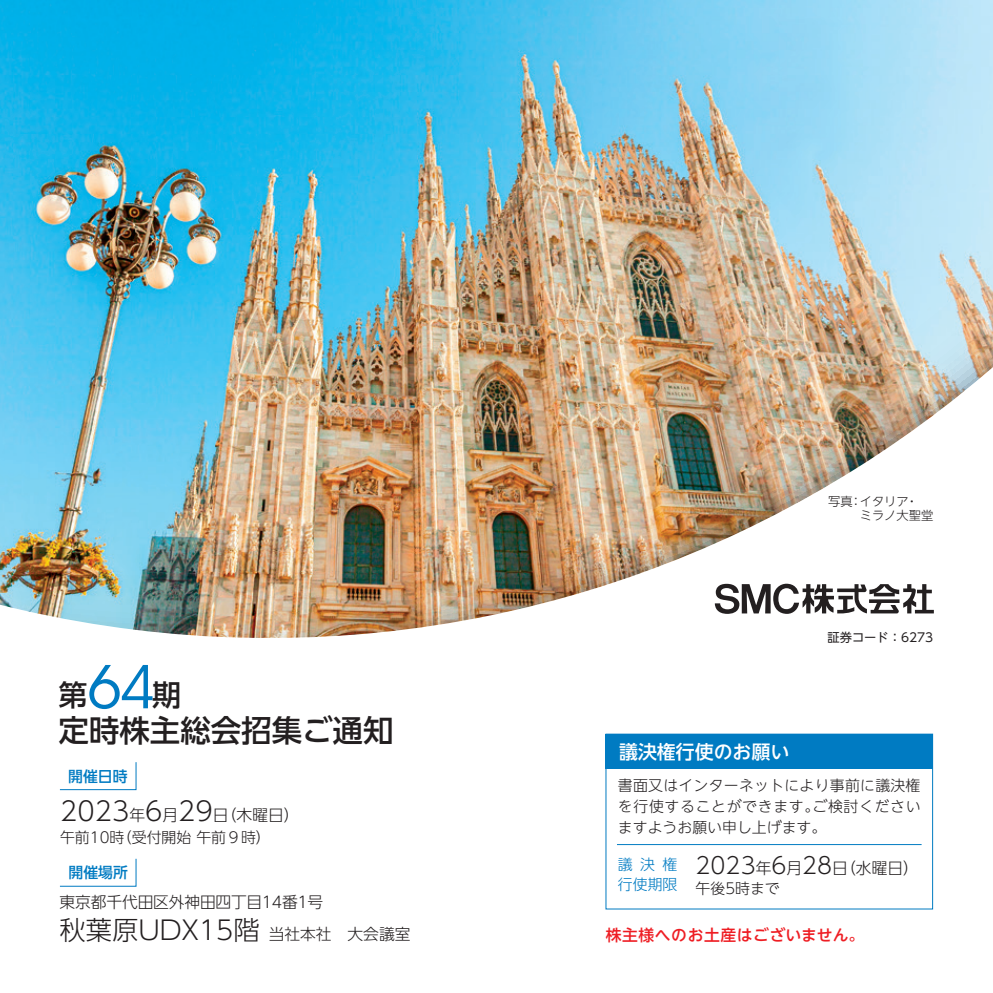
<style>
.page{position:relative;width:993px;height:993px;background:#fff}
.page>*{position:absolute;margin:0;border:0;box-sizing:border-box;transform-origin:0 0}
.t1{font:500 30.45px "UD Shin Go NT Pro";color:#231f20}
.t2{font:500 29.05px "UD Shin Go NT Pro";color:#231f20}
.t3{font:300 26.25px "UD Shin Go NT Pro";color:#231f20}
.t4{font:500 18.9px "UD Shin Go NT Pro";color:#fff}
.t5{font:300 15.75px "UD Shin Go NT Pro";letter-spacing:-.01em;color:#231f20}
.t6{font:500 15.75px "UD Shin Go NT Pro";letter-spacing:.04em;color:#ee1d23}
.t7{font:300 14.88px/21px "UD Shin Go NT Pro";letter-spacing:.015em;color:#231f20;text-align:justify}
.t8{font:500 14.88px "UD Shin Go NT Pro";color:#007bc2}
.t9{font:300 14.88px/20.1px "UD Shin Go NT Pro";color:#007bc2}
.t10{font:300 12.25px/14px "UD Shin Go NT Pro";color:#231f20}
.t11{font:12.25px "UD Shin Go NT Pro";color:#231f20}
.s1{font-family:"ITC Avant Garde Std";font-weight:400;font-size:58.45px;color:#007bc2}
.s2{font-size:26.25px}
.s3{font-size:15.75px}
.s4{font-size:22.75px}
</style>
<div class="page">
<img style="left:0;top:0;width:992px;height:910px">
<svg style="left:59px;top:858px;width:77px;height:28px"></svg>
<svg style="left:59px;top:761px;width:77px;height:28px"></svg>
<svg style="left:714px;top:583px;width:219px;height:30px"></svg>
<div style="left:605px;top:734px;width:327px;height:34px;background:#007bc2"></div>
<div style="left:605px;top:733px;width:327px;height:175px;border:1px solid #007bc2"></div>
<hr style="left:616px;top:844px;width:305px;height:1px;background:#007bc2">
<h2 class="t2" style="left:59px;top:671px;width:124px">第<span class="s1">64</span>期</h2>
<h1 class="t1" style="left:59px;top:706px;width:336px">定時株主総会招集ご通知</h1>
<p class="t8" style="left:68px;top:763px;width:61px">開催日時</p>
<p class="t5" style="left:60px;top:802px;width:241px"><span class="s2">2023</span>年<span class="s2">6</span>月<span class="s2">29</span>日（木曜日）</p>
<p class="t7" style="left:60px;top:825px;width:212px">午前10時（受付開始 午前９時）</p>
<p class="t8" style="left:68px;top:860px;width:61px">開催場所</p>
<p class="t5" style="left:59px;top:889px;width:265px">東京都千代田区外神田四丁目14番1号</p>
<h3 class="t3" style="left:60px;top:908px;width:352px">秋葉原UDX15階 <span class="s3">当社本社　大会議室</span></h3>
<p class="t10" style="left:859px;top:494px;width:75px;text-indent:-31px">写真：イタリア・ミラノ大聖堂</p>
<p class="t4" style="left:619px;top:736px;width:172px">議決権行使のお願い</p>
<p class="t11" style="left:827px;top:627px;width:107px">証券コード：6273</p>
<p class="t7" style="left:617px;top:774px;width:304px">書面又はインターネットにより事前に議決権を行使することができます。ご検討くださいますようお願い申し上げます。</p>
<p class="t5" style="left:695px;top:854px;width:225px"><span class="s4">2023</span>年<span class="s4">6</span>月<span class="s4">28</span>日（水曜日）</p>
<p class="t7" style="left:695px;top:876px;width:86px">午後5時まで</p>
<p class="t9" style="left:617px;top:853px;width:61px">議決権行使期限</p>
<p class="t6" style="left:605px;top:922px;width:260px">株主様へのお土産はございません。</p>
</div>
